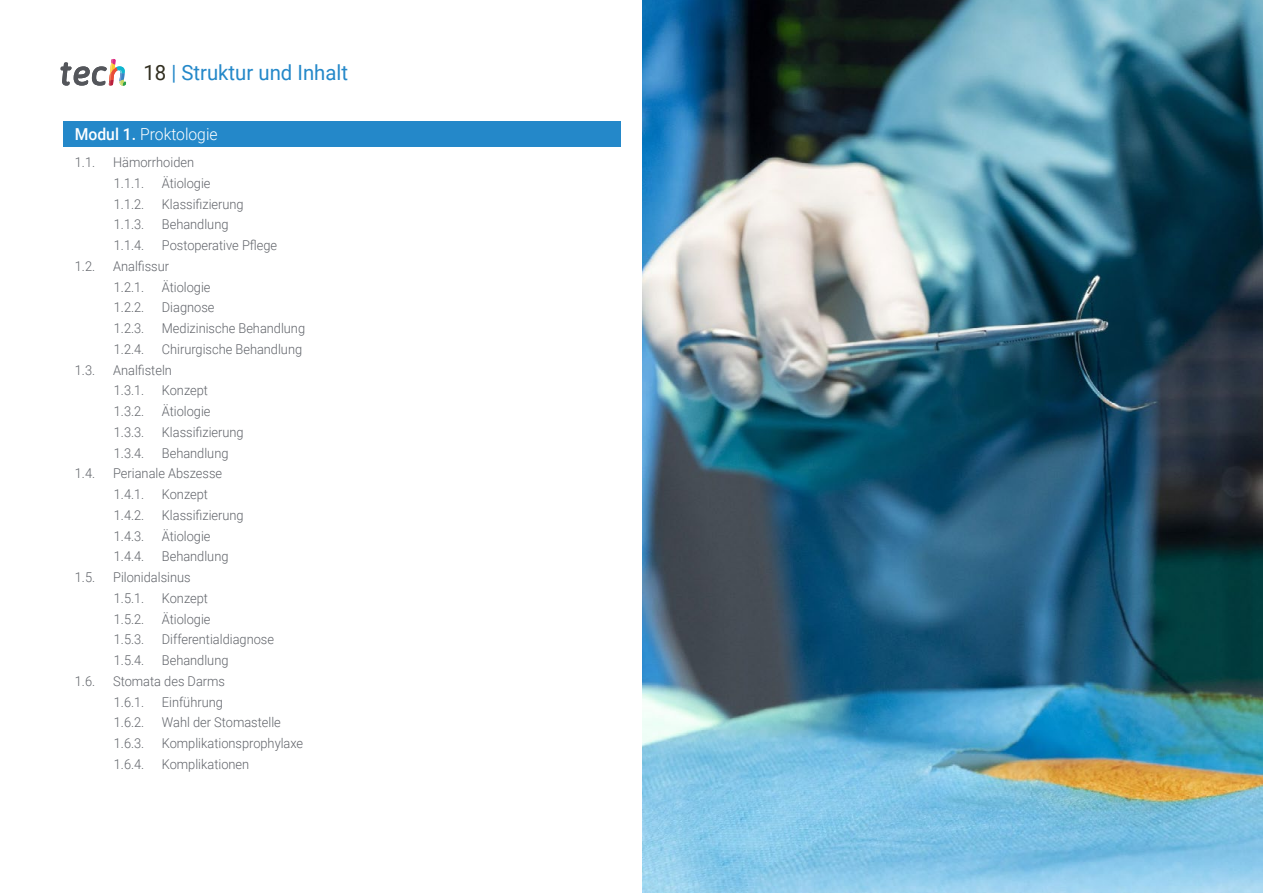
<style>
.page{position:relative;width:1263px;height:893px;background:#fff}
.page>*{position:absolute;margin:0;border:0;box-sizing:border-box;transform-origin:0 0}
.t1{font:21px "Roboto";color:#2488c9}
.t2{font:300 16.5px "Roboto";color:#fff;scale:.95 1}
.t3{font:300 13.5px/20.7px "Roboto";color:#61646a;scale:.95 1}
.s1{color:#312e20}
.s2{font-weight:500}
</style>
<div class="page">
<img style="left:642px;top:0;width:621px;height:893px">
<div style="left:64px;top:121px;width:557px;height:25px;background:#2488c9"></div>
<svg style="left:61px;top:59px;width:65px;height:27px"></svg>
<h1 class="t1" style="left:144px;top:57px;width:206px"><span class="s1">18</span> | Struktur und Inhalt</h1>
<p class="t2" style="left:75px;top:123px;width:152px"><span class="s2">Modul 1.</span> Proktologie</p>
<p class="t3" style="left:75px;top:151px;width:23px">1.1.</p>
<p class="t3" style="left:113px;top:151px;width:87px">Hämorrhoiden<br>1.1.1.</p>
<p class="t3" style="left:162px;top:172px;width:53px">Ätiologie</p>
<p class="t3" style="left:114px;top:193px;width:34px">1.1.2.</p>
<p class="t3" style="left:162px;top:193px;width:88px">Klassifizierung</p>
<p class="t3" style="left:114px;top:214px;width:34px">1.1.3.</p>
<p class="t3" style="left:162px;top:214px;width:72px">Behandlung</p>
<p class="t3" style="left:114px;top:234px;width:34px">1.1.4.</p>
<p class="t3" style="left:162px;top:234px;width:123px">Postoperative Pflege</p>
<p class="t3" style="left:75px;top:255px;width:23px">1.2.</p>
<p class="t3" style="left:113px;top:255px;width:60px">Analfissur<br>1.2.1.</p>
<p class="t3" style="left:162px;top:276px;width:53px">Ätiologie</p>
<p class="t3" style="left:114px;top:297px;width:34px">1.2.2.</p>
<p class="t3" style="left:162px;top:297px;width:57px">Diagnose</p>
<p class="t3" style="left:114px;top:317px;width:34px">1.2.3.</p>
<p class="t3" style="left:162px;top:317px;width:152px">Medizinische Behandlung</p>
<p class="t3" style="left:114px;top:338px;width:34px">1.2.4.</p>
<p class="t3" style="left:162px;top:338px;width:149px">Chirurgische Behandlung</p>
<p class="t3" style="left:75px;top:359px;width:23px">1.3.</p>
<p class="t3" style="left:113px;top:359px;width:63px">Analfisteln<br>1.3.1.</p>
<p class="t3" style="left:162px;top:380px;width:50px">Konzept</p>
<p class="t3" style="left:114px;top:400px;width:34px">1.3.2.</p>
<p class="t3" style="left:162px;top:400px;width:53px">Ätiologie</p>
<p class="t3" style="left:114px;top:421px;width:34px">1.3.3.</p>
<p class="t3" style="left:162px;top:421px;width:88px">Klassifizierung</p>
<p class="t3" style="left:114px;top:442px;width:34px">1.3.4.</p>
<p class="t3" style="left:162px;top:442px;width:72px">Behandlung</p>
<p class="t3" style="left:75px;top:463px;width:23px">1.4.</p>
<p class="t3" style="left:113px;top:463px;width:116px">Perianale Abszesse<br>1.4.1.</p>
<p class="t3" style="left:162px;top:483px;width:50px">Konzept</p>
<p class="t3" style="left:114px;top:504px;width:34px">1.4.2.</p>
<p class="t3" style="left:162px;top:504px;width:88px">Klassifizierung</p>
<p class="t3" style="left:114px;top:525px;width:34px">1.4.3.</p>
<p class="t3" style="left:162px;top:525px;width:53px">Ätiologie</p>
<p class="t3" style="left:114px;top:546px;width:34px">1.4.4.</p>
<p class="t3" style="left:162px;top:546px;width:72px">Behandlung</p>
<p class="t3" style="left:75px;top:566px;width:23px">1.5.</p>
<p class="t3" style="left:113px;top:566px;width:83px">Pilonidalsinus<br>1.5.1.</p>
<p class="t3" style="left:162px;top:587px;width:50px">Konzept</p>
<p class="t3" style="left:114px;top:608px;width:34px">1.5.2.</p>
<p class="t3" style="left:162px;top:608px;width:53px">Ätiologie</p>
<p class="t3" style="left:114px;top:629px;width:34px">1.5.3.</p>
<p class="t3" style="left:162px;top:629px;width:120px">Differentialdiagnose</p>
<p class="t3" style="left:114px;top:649px;width:34px">1.5.4.</p>
<p class="t3" style="left:162px;top:649px;width:72px">Behandlung</p>
<p class="t3" style="left:75px;top:670px;width:23px">1.6.</p>
<p class="t3" style="left:113px;top:670px;width:119px">Stomata des Darms<br>1.6.1.</p>
<p class="t3" style="left:162px;top:691px;width:66px">Einführung</p>
<p class="t3" style="left:114px;top:712px;width:34px">1.6.2.</p>
<p class="t3" style="left:162px;top:712px;width:127px">Wahl der Stomastelle</p>
<p class="t3" style="left:114px;top:732px;width:34px">1.6.3.</p>
<p class="t3" style="left:162px;top:732px;width:150px">Komplikationsprophylaxe</p>
<p class="t3" style="left:114px;top:753px;width:34px">1.6.4.</p>
<p class="t3" style="left:162px;top:753px;width:93px">Komplikationen</p>
</div>
